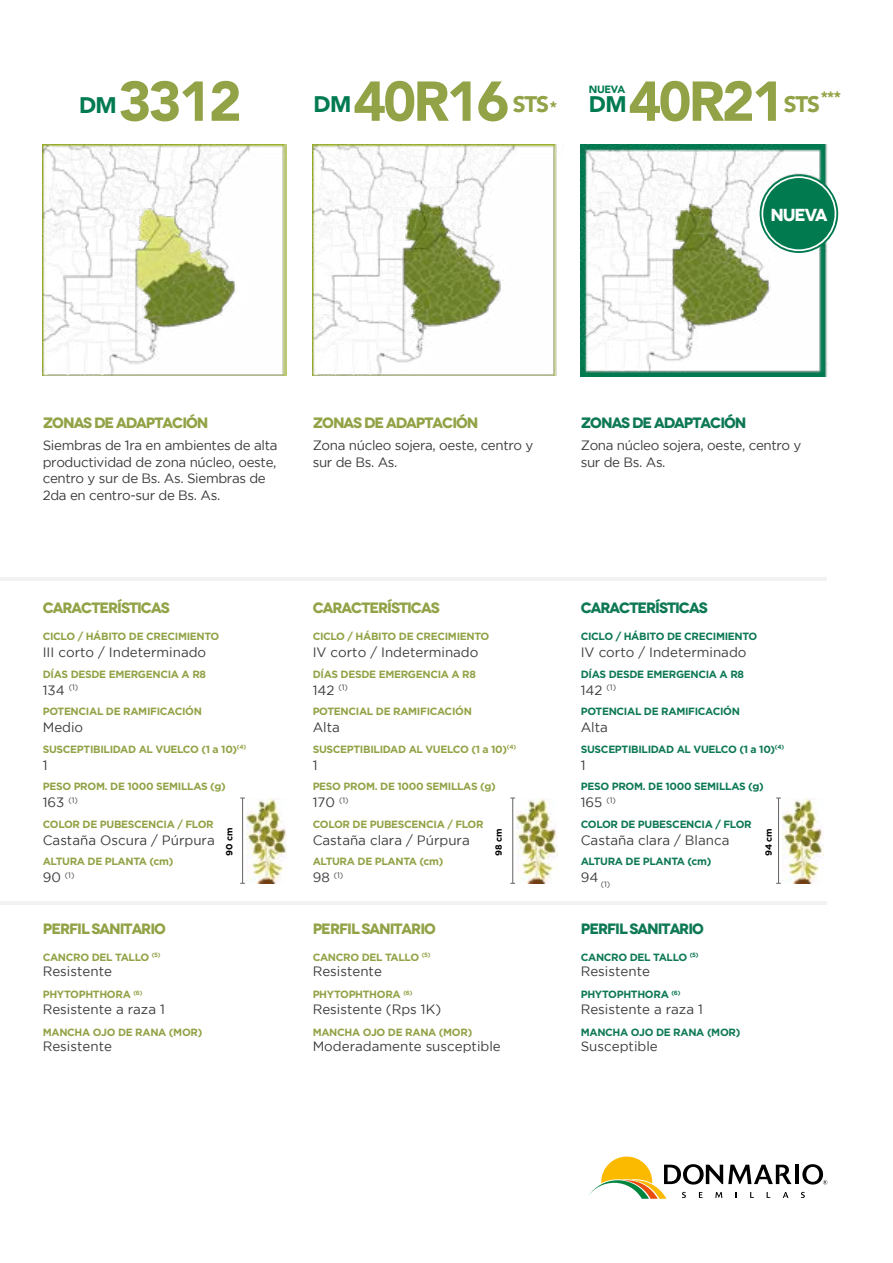
<style>
.page{position:relative;width:893px;height:1263px;background:#fff}
.page>*{position:absolute;margin:0;border:0;box-sizing:border-box;transform-origin:0 0}
.t1{font:900 55.5px "Avenir";letter-spacing:-.05em;color:#91a346}
.t2{font:900 22.5px "Avenir";letter-spacing:-.05em;color:#91a346}
.t3{font:900 22.5px "Avenir";color:#007a52}
.t4{font:700 expanded 17.4px "Novecento";letter-spacing:-.07em;color:#fff}
.t5{font:700 expanded 15px "Novecento";letter-spacing:-.07em;color:#91a346}
.t6{font:700 expanded 15px "Novecento";letter-spacing:-.07em;color:#0d7855}
.t7{font:13.5px "Gotham";color:#3c3c3b}
.t8{font:13.5px/16.5px "Gotham";letter-spacing:-.025em;color:#3c3c3b}
.t9{font:700 10.5px "Gotham";letter-spacing:-.03em;color:#91a346}
.t10{font:700 10.5px "Gotham";letter-spacing:-.03em;color:#0d7855}
.t11{font:900 10.5px "Avenir";letter-spacing:-.03em;color:#007a52}
.t12{font:700 9px "Gotham";color:#000}
.t13{font:7.8px "Gotham";color:#3c3c3b}
.s1{font-size:15px}
.s2{font-size:13.5px}
</style>
<div class="page">
<hr style="left:0;top:578px;width:826px;height:3px;background:#f2f2f2">
<hr style="left:0;top:902px;width:826px;height:3px;background:#f2f2f2">
<hr style="left:242px;top:798px;width:1px;height:85px;background:#646363">
<img style="left:247px;top:798px;width:40px;height:85px">
<hr style="left:512px;top:798px;width:1px;height:85px;background:#646363">
<img style="left:517px;top:798px;width:40px;height:85px">
<hr style="left:778px;top:798px;width:1px;height:85px;background:#646363">
<img style="left:782px;top:798px;width:41px;height:85px">
<img style="left:313px;top:145px;width:244px;height:230px">
<img style="left:43px;top:145px;width:244px;height:230px">
<img style="left:580px;top:145px;width:248px;height:231px">
<hr style="left:795px;top:1165px;width:4px;height:19px;background:#000">
<svg style="left:802px;top:1164px;width:25px;height:20px"></svg>
<svg style="left:589px;top:1156px;width:202px;height:43px"></svg>
<svg style="left:801px;top:1192px;width:4px;height:6px"></svg>
<svg style="left:760px;top:174px;width:78px;height:79px"></svg>
<div style="left:762px;top:177px;width:73px;height:73px;background:#007a4e;border-radius:50%"></div>
<div style="left:761px;top:176px;width:75px;height:75px;border:2px solid #fff;border-radius:50%"></div>
<h1 class="t1" style="left:119px;top:54px;width:125px">3312</h1>
<p class="t11" style="left:589px;top:80px;width:38px">NUEVA</p>
<h1 class="t1" style="left:353px;top:54px;width:158px">40R16</h1>
<h1 class="t1" style="left:628px;top:54px;width:158px">40R21</h1>
<h2 class="t2" style="left:784px;top:85px;width:59px">STS<sup>***</sup></h2>
<h2 class="t2" style="left:513px;top:85px;width:46px">STS<span class="s1">*</span></h2>
<h2 class="t3" style="left:314px;top:85px;width:39px">DM</h2>
<h2 class="t3" style="left:589px;top:85px;width:39px">DM</h2>
<h2 class="t3" style="left:79px;top:86px;width:39px">DM</h2>
<h3 class="t4" style="left:770px;top:204px;width:59px">NUEVA</h3>
<h3 class="t5" style="left:43px;top:413px;width:167px">ZONAS DE ADAPTACIÓN</h3>
<h3 class="t5" style="left:313px;top:413px;width:167px">ZONAS DE ADAPTACIÓN</h3>
<h3 class="t6" style="left:581px;top:413px;width:167px">ZONAS DE ADAPTACIÓN</h3>
<p class="t8" style="left:43px;top:437px;width:236px">Siembras de 1ra en ambientes de alta productividad de zona núcleo, oeste, centro y sur de Bs. As. Siembras de 2da en centro-sur de Bs. As.</p>
<p class="t8" style="left:313px;top:437px;width:222px">Zona núcleo sojera, oeste, centro y sur de Bs. As.</p>
<p class="t8" style="left:581px;top:437px;width:222px">Zona núcleo sojera, oeste, centro y sur de Bs. As.</p>
<h3 class="t5" style="left:43px;top:598px;width:129px">CARACTERÍSTICAS</h3>
<h3 class="t5" style="left:313px;top:598px;width:129px">CARACTERÍSTICAS</h3>
<h3 class="t6" style="left:581px;top:598px;width:129px">CARACTERÍSTICAS</h3>
<p class="t9" style="left:313px;top:630px;width:178px">CICLO / HÁBITO DE CRECIMIENTO</p>
<p class="t9" style="left:313px;top:667px;width:165px">DÍAS DESDE EMERGENCIA A R8</p>
<p class="t9" style="left:313px;top:705px;width:161px">POTENCIAL DE RAMIFICACIÓN</p>
<p class="t9" style="left:313px;top:742px;width:205px">SUSCEPTIBILIDAD AL VUELCO (1 a 10)<sup>(4)</sup></p>
<p class="t9" style="left:313px;top:780px;width:184px">PESO PROM. DE 1000 SEMILLAS (g)</p>
<p class="t9" style="left:313px;top:817px;width:172px">COLOR DE PUBESCENCIA / FLOR</p>
<p class="t9" style="left:313px;top:855px;width:132px">ALTURA DE PLANTA (cm)</p>
<p class="t10" style="left:581px;top:630px;width:178px">CICLO / HÁBITO DE CRECIMIENTO</p>
<p class="t10" style="left:581px;top:667px;width:165px">DÍAS DESDE EMERGENCIA A R8</p>
<p class="t10" style="left:581px;top:705px;width:161px">POTENCIAL DE RAMIFICACIÓN</p>
<p class="t10" style="left:581px;top:742px;width:205px">SUSCEPTIBILIDAD AL VUELCO (1 a 10)<sup>(4)</sup></p>
<p class="t10" style="left:581px;top:780px;width:184px">PESO PROM. DE 1000 SEMILLAS (g)</p>
<p class="t10" style="left:581px;top:817px;width:172px">COLOR DE PUBESCENCIA / FLOR</p>
<p class="t10" style="left:581px;top:855px;width:132px">ALTURA DE PLANTA (cm)</p>
<p class="t9" style="left:43px;top:630px;width:178px">CICLO / HÁBITO DE CRECIMIENTO</p>
<p class="t9" style="left:43px;top:667px;width:165px">DÍAS DESDE EMERGENCIA A R8</p>
<p class="t9" style="left:43px;top:705px;width:161px">POTENCIAL DE RAMIFICACIÓN</p>
<p class="t9" style="left:43px;top:742px;width:205px">SUSCEPTIBILIDAD AL VUELCO (1 a 10)<sup>(4)</sup></p>
<p class="t9" style="left:43px;top:780px;width:184px">PESO PROM. DE 1000 SEMILLAS (g)</p>
<p class="t9" style="left:43px;top:817px;width:172px">COLOR DE PUBESCENCIA / FLOR</p>
<p class="t9" style="left:43px;top:855px;width:132px">ALTURA DE PLANTA (cm)</p>
<p class="t7" style="left:43px;top:645px;width:165px">III corto / Indeterminado</p>
<p class="t7" style="left:43px;top:682px;width:37px">134 <sup>(1)</sup></p>
<p class="t7" style="left:43px;top:720px;width:42px">Medio</p>
<p class="t7" style="left:43px;top:757px;width:6px">1</p>
<p class="t7" style="left:43px;top:795px;width:37px">163 <sup>(1)</sup></p>
<p class="t7" style="left:43px;top:832px;width:174px">Castaña Oscura / Púrpura</p>
<p class="t13" style="left:43px;top:870px;width:33px"><span class="s2">90</span> (1)</p>
<p class="t7" style="left:313px;top:645px;width:167px">IV corto / Indeterminado</p>
<p class="t7" style="left:313px;top:682px;width:37px">142 <sup>(1)</sup></p>
<p class="t7" style="left:313px;top:720px;width:29px">Alta</p>
<p class="t7" style="left:313px;top:757px;width:6px">1</p>
<p class="t7" style="left:313px;top:795px;width:37px">170 <sup>(1)</sup></p>
<p class="t7" style="left:313px;top:832px;width:159px">Castaña clara / Púrpura</p>
<p class="t13" style="left:313px;top:870px;width:32px"><span class="s2">98</span> (1)</p>
<p class="t7" style="left:581px;top:645px;width:167px">IV corto / Indeterminado</p>
<p class="t7" style="left:581px;top:682px;width:37px">142 <sup>(1)</sup></p>
<p class="t7" style="left:581px;top:720px;width:29px">Alta</p>
<p class="t7" style="left:581px;top:757px;width:6px">1</p>
<p class="t7" style="left:581px;top:795px;width:37px">165 <sup>(1)</sup></p>
<p class="t7" style="left:581px;top:832px;width:150px">Castaña clara / Blanca</p>
<p class="t13" style="left:581px;top:879px;width:31px"><sup>94</sup> (1)</p>
<p class="t12" style="left:223px;top:856px;width:30px;rotate:-90deg">90 cm</p>
<p class="t12" style="left:493px;top:856px;width:29px;rotate:-90deg">98 cm</p>
<p class="t12" style="left:763px;top:856px;width:29px;rotate:-90deg">94 cm</p>
<h3 class="t5" style="left:43px;top:920px;width:125px">PERFIL SANITARIO</h3>
<h3 class="t5" style="left:313px;top:920px;width:125px">PERFIL SANITARIO</h3>
<p class="t9" style="left:43px;top:950px;width:119px">CANCRO DEL TALLO <sup>(5)</sup></p>
<p class="t9" style="left:43px;top:987px;width:101px">PHYTOPHTHORA <sup>(6)</sup></p>
<p class="t9" style="left:43px;top:1025px;width:161px">MANCHA OJO DE RANA (MOR)</p>
<p class="t9" style="left:313px;top:950px;width:119px">CANCRO DEL TALLO <sup>(5)</sup></p>
<p class="t9" style="left:313px;top:987px;width:101px">PHYTOPHTHORA <sup>(6)</sup></p>
<p class="t9" style="left:313px;top:1025px;width:161px">MANCHA OJO DE RANA (MOR)</p>
<p class="t7" style="left:43px;top:964px;width:71px">Resistente</p>
<p class="t7" style="left:43px;top:1002px;width:124px">Resistente a raza 1</p>
<p class="t7" style="left:43px;top:1039px;width:71px">Resistente</p>
<p class="t7" style="left:313px;top:964px;width:71px">Resistente</p>
<p class="t7" style="left:313px;top:1002px;width:130px">Resistente (Rps 1K)</p>
<p class="t7" style="left:313px;top:1039px;width:190px">Moderadamente susceptible</p>
<h3 class="t6" style="left:581px;top:920px;width:125px">PERFIL SANITARIO</h3>
<p class="t10" style="left:581px;top:950px;width:119px">CANCRO DEL TALLO <sup>(5)</sup></p>
<p class="t10" style="left:581px;top:987px;width:101px">PHYTOPHTHORA <sup>(6)</sup></p>
<p class="t10" style="left:581px;top:1025px;width:161px">MANCHA OJO DE RANA (MOR)</p>
<p class="t7" style="left:581px;top:964px;width:71px">Resistente</p>
<p class="t7" style="left:581px;top:1002px;width:124px">Resistente a raza 1</p>
<p class="t7" style="left:581px;top:1039px;width:79px">Susceptible</p>
</div>
